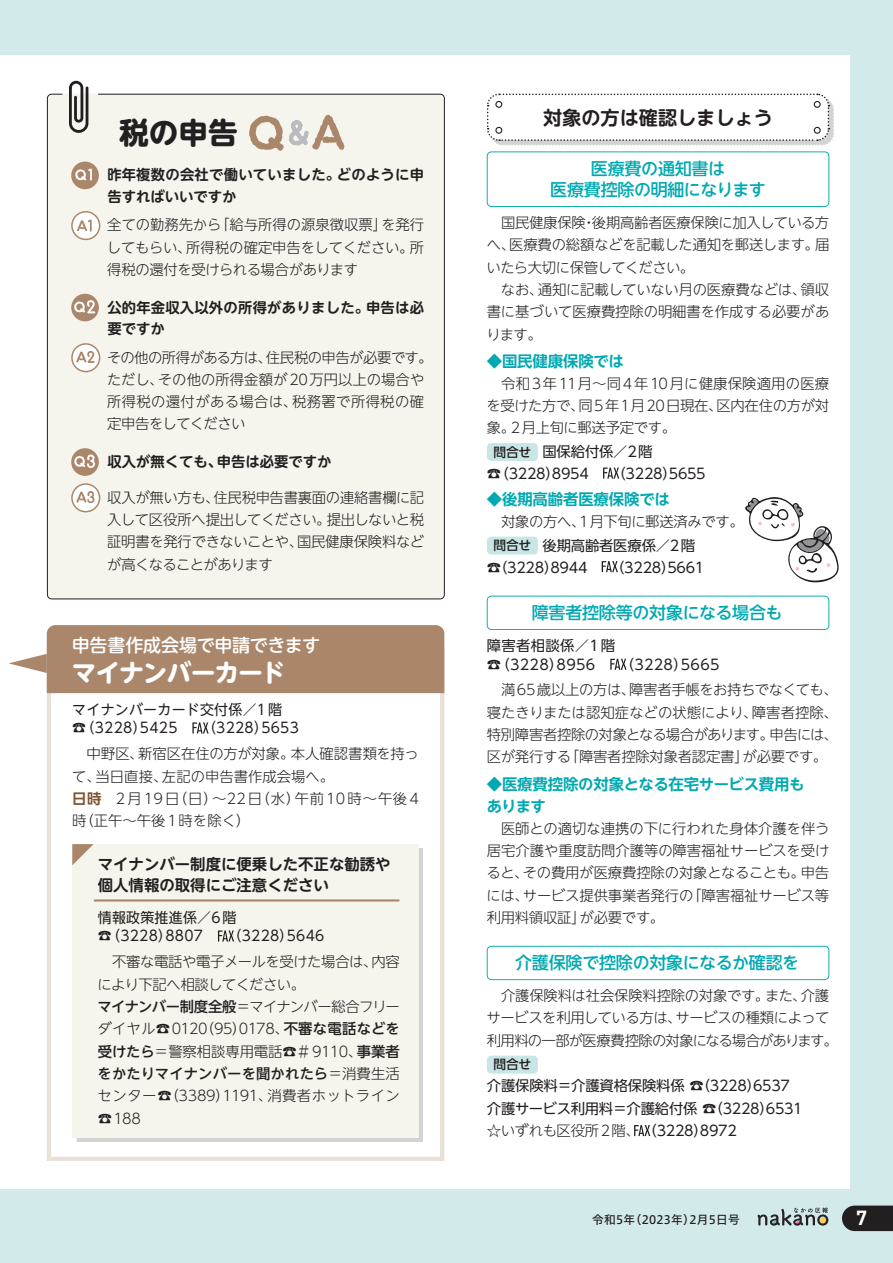
<style>
.page{position:relative;width:893px;height:1263px;background:#d3eaeb}
.page>*{position:absolute;margin:0;border:0;box-sizing:border-box;transform-origin:0 0}
._7-2{font:700 29.7px "UD Shin M Go Pr 6 N";color:#231f20}
.t1{font:700 24.45px "UD Shin M Go Pr 6 N";letter-spacing:-.03em;color:#fff}
.t2{font:700 20.25px "DIN";color:#fff}
.t3{font:700 19.2px "UD Shin M Go Pr 6 N De";color:#231f20}
.t4{font:500 18px "UD Shin M Go Pr 6 N";letter-spacing:-.015em;color:#fff}
.本文{font:500 16.95px "UD Shin Go NT Pr 6 N";letter-spacing:-.015em;color:#00a9b1}
._7-2-2{font:700 15.45px "UD Shin Go NT Pr 6 N De";letter-spacing:-.015em;color:#00a9b1}
.本文_13Q{font:700 15.45px "UD Shin M Go Pr 6 N De";color:#231f20}
._7-2-3{font:300 14.4px/22.4px "UD Shin Go NT Pr 6 N";letter-spacing:-.015em;color:#231f20;text-align:justify}
._7-2-4{font:14.4px "UD Shin Go NT Pr 6 N";letter-spacing:-.01em;color:#231f20}
._7-2-5{font:14.4px "UD Shin Go NT Pr 6 N";letter-spacing:.02em;color:#231f20}
._7-2-6{font:700 14.4px/21.3px "UD Shin M Go Pr 6 N De";letter-spacing:.01em;color:#231f20}
._7-2-7{font:300 14.4px/22.4px "UD Shin Go NT Pr 6 N";letter-spacing:.035em;color:#231f20}
.本文-2{font:500 12.75px "UD Shin Go NT Pr 6 N";letter-spacing:-.015em;color:#231f20}
.t5{font:11.7px "Hiragino UD Sans F Std W5";letter-spacing:.025em;color:#231f20}
.s1{font-weight:500}
.s2{font-family:"UD Shin Go NT Pr 6 N De";font-weight:700;color:#805532}
.s3{font-weight:400}
</style>
<div class="page">
<div style="left:0;top:55px;width:850px;height:1133px;background:#fff"></div>
<svg style="left:842px;top:1205px;width:51px;height:26px"></svg>
<svg style="left:758px;top:1207px;width:70px;height:18px"></svg>
<svg style="left:745px;top:497px;width:94px;height:86px"></svg>
<svg style="left:69px;top:81px;width:19px;height:13px"></svg>
<div style="left:47px;top:94px;width:398px;height:505px;background:#f5f4ed"></div>
<div style="left:487px;top:443px;width:51px;height:18px;background:#c9e6e7;border-radius:4px"></div>
<svg style="left:603px;top:468px;width:16px;height:11px"></svg>
<div style="left:487px;top:537px;width:51px;height:17px;background:#c9e6e7;border-radius:4px"></div>
<svg style="left:602px;top:561px;width:16px;height:11px"></svg>
<div style="left:487px;top:152px;width:342px;height:55px;border:1px solid #10aeb1;border-radius:4px"></div>
<div style="left:72px;top:212px;width:28px;height:27px;background:#fff;border-radius:50%"></div>
<div style="left:71px;top:211px;width:29px;height:29px;border:1px solid #aa876b;border-radius:50%"></div>
<svg style="left:77px;top:219px;width:15px;height:13px"></svg>
<div style="left:71px;top:162px;width:28px;height:27px;background:#aa876b;border-radius:50%"></div>
<svg style="left:75px;top:168px;width:17px;height:13px"></svg>
<svg style="left:72px;top:484px;width:28px;height:28px"></svg>
<div style="left:71px;top:483px;width:29px;height:29px;border:1px solid #aa876b;border-radius:50%"></div>
<svg style="left:76px;top:491px;width:19px;height:12px"></svg>
<div style="left:71px;top:448px;width:28px;height:28px;background:#aa876b;border-radius:50%"></div>
<svg style="left:74px;top:454px;width:21px;height:14px"></svg>
<svg style="left:249px;top:115px;width:95px;height:36px;background:#d7cbbe"></svg>
<div style="left:487px;top:1056px;width:51px;height:17px;background:#c9e6e7;border-radius:4px"></div>
<svg style="left:634px;top:1125px;width:16px;height:11px"></svg>
<div style="left:487px;top:946px;width:342px;height:34px;border:1px solid #10aeb1;border-radius:4px"></div>
<div style="left:487px;top:596px;width:342px;height:34px;border:1px solid #10aeb1;border-radius:4px"></div>
<svg style="left:610px;top:659px;width:17px;height:11px"></svg>
<div style="left:71px;top:294px;width:28px;height:27px;background:#aa876b;border-radius:50%"></div>
<svg style="left:74px;top:300px;width:21px;height:13px"></svg>
<svg style="left:72px;top:344px;width:28px;height:28px"></svg>
<div style="left:71px;top:343px;width:29px;height:29px;border:1px solid #aa876b;border-radius:50%"></div>
<svg style="left:76px;top:351px;width:19px;height:12px"></svg>
<div style="left:491px;top:98px;width:342px;height:47px;background:#d3d3d3"></div>
<svg style="left:487px;top:93px;width:343px;height:49px;background:#f7f7f7"></svg>
<div style="left:495px;top:101px;width:7px;height:7px;border:1px solid #231f20;border-radius:50%"></div>
<div style="left:495px;top:127px;width:7px;height:7px;border:1px solid #231f20;border-radius:50%"></div>
<div style="left:814px;top:101px;width:7px;height:7px;border:1px solid #231f20;border-radius:50%"></div>
<div style="left:814px;top:127px;width:7px;height:7px;border:1px solid #231f20;border-radius:50%"></div>
<div style="left:47px;top:646px;width:397px;height:515px;border:4px solid #e9e1d8"></div>
<svg style="left:9px;top:625px;width:435px;height:68px;background:#b09076"></svg>
<svg style="left:192px;top:722px;width:17px;height:11px"></svg>
<div style="left:76px;top:848px;width:347px;height:294px;background:#231f20;opacity:.2"></div>
<div style="left:72px;top:844px;width:347px;height:293px;background:#f5f4ed"></div>
<svg style="left:72px;top:844px;width:22px;height:21px"></svg>
<svg style="left:218px;top:930px;width:16px;height:11px"></svg>
<hr style="left:95px;top:899px;width:304px;height:2px;background:#aa876b">
<p class="_7-2" style="left:119px;top:107px;width:120px">税の申告</p>
<p class="_7-2-6" style="left:107px;top:163px;width:318px">昨年複数の会社で働いていました。どのように申告すればいいですか</p>
<p class="_7-2-3" style="left:107px;top:213px;width:319px">全ての勤務先から「給与所得の源泉徴収票」を発行してもらい、所得税の確定申告をしてください。所得税の還付を受けられる場合があります</p>
<p class="_7-2-6" style="left:107px;top:295px;width:318px">公的年金収入以外の所得がありました。申告は必要ですか</p>
<p class="_7-2-3" style="left:107px;top:345px;width:327px;text-align:left">その他の所得がある方は、住民税の申告が必要です。ただし、その他の所得金額が20万円以上の場合や所得税の還付がある場合は、税務署で所得税の確定申告をしてください</p>
<p class="_7-2-6" style="left:107px;top:450px;width:226px">収入が無くても、申告は必要ですか</p>
<p class="_7-2-3" style="left:107px;top:485px;width:319px">収入が無い方も、住民税申告書裏面の連絡書欄に記入して区役所へ提出してください。提出しないと税証明書を発行できないことや、国民健康保険料などが高くなることがあります</p>
<p class="t4" style="left:72px;top:630px;width:250px">申告書作成会場で申請できます</p>
<p class="t1" style="left:72px;top:651px;width:215px">マイナンバーカード</p>
<p class="_7-2-5" style="left:72px;top:697px;width:225px">マイナンバーカード交付係／1階　</p>
<p class="_7-2-5" style="left:72px;top:716px;width:107px"><span class="s1">☎</span>（3228）5425</p>
<p class="_7-2-5" style="left:202px;top:716px;width:98px">（3228）5653</p>
<p class="_7-2-3" style="left:72px;top:742px;width:348px;text-indent:14px">中野区、新宿区在住の方が対象。本人確認書類を持って、当日直接、左記の申告書作成会場へ。</p>
<p class="_7-2-7" style="left:72px;top:787px;width:348px"><span class="s2">日時</span>　2月19日（日）～22日（水）午前10時～午後4時（正午～午後1時を除く）</p>
<p class="本文_13Q" style="left:98px;top:851px;width:294px">マイナンバー制度に便乗した不正な勧誘や</p>
<p class="本文_13Q" style="left:98px;top:871px;width:233px">個人情報の取得にご注意ください</p>
<p class="_7-2-5" style="left:98px;top:905px;width:140px">情報政策推進係／6階</p>
<p class="_7-2-5" style="left:98px;top:924px;width:107px"><span class="s1">☎</span>（3228）8807</p>
<p class="_7-2-5" style="left:228px;top:924px;width:98px">（3228）5646</p>
<p class="_7-2-3" style="left:97px;top:950px;width:304px;text-indent:15px">不審な電話や電子メールを受けた場合は、内容により下記へ相談してください。</p>
<p class="_7-2-3" style="left:98px;top:995px;width:304px"><span class="s1">マイナンバー制度全般</span>＝マイナンバー総合フリーダイヤル☎︎0120（95）0178、<span class="s1">不審な電話などを受けたら</span>＝警察相談専用電話☎︎＃9110、<span class="s1">事業者をかたりマイナンバーを聞かれたら</span>＝消費生活センター☎︎（3389）1191、消費者ホットライン☎︎188</p>
<p class="t3" style="left:543px;top:101px;width:231px">対象の方は確認しましょう</p>
<p class="本文" style="left:591px;top:155px;width:136px">医療費の通知書は</p>
<p class="本文" style="left:550px;top:176px;width:217px">医療費控除の明細になります</p>
<p class="_7-2-3" style="left:486px;top:211px;width:344px;text-indent:14px">国民健康保険・後期高齢者医療保険に加入している方へ、医療費の総額などを記載した通知を郵送します。届いたら大切に保管してください。</p>
<p class="_7-2-3" style="left:486px;top:278px;width:345px;text-indent:15px">なお、通知に記載していない月の医療費などは、領収書に基づいて医療費控除の明細書を作成する必要があります。</p>
<p class="_7-2-2" style="left:487px;top:349px;width:139px">◆国民健康保険では</p>
<p class="_7-2-3" style="left:487px;top:371px;width:344px;text-indent:15px">令和3年11月～同4年10月に健康保険適用の医療を受けた方で、同5年1月20日現在、区内在住の方が対象。2月上旬に郵送予定です。</p>
<p class="本文-2" style="left:493px;top:442px;width:39px">問合せ</p>
<p class="_7-2-4" style="left:542px;top:440px;width:112px">国保給付係／2階</p>
<p class="_7-2-4" style="left:487px;top:462px;width:221px">☎（3228）8954　（3228）5655</p>
<p class="_7-2-2" style="left:487px;top:487px;width:184px">◆後期高齢者医療保険では</p>
<p class="_7-2-3" style="left:501px;top:510px;width:244px">対象の方へ、1月下旬に郵送済みです。</p>
<p class="本文-2" style="left:493px;top:535px;width:39px">問合せ</p>
<p class="_7-2-4" style="left:543px;top:534px;width:154px">後期高齢者医療係／2階</p>
<p class="_7-2-4" style="left:487px;top:556px;width:219px">☎（3228）8944　（3228）5661</p>
<p class="本文" style="left:532px;top:599px;width:252px">障害者控除等の対象になる場合も</p>
<p class="_7-2-5" style="left:487px;top:634px;width:130px">障害者相談係／1階</p>
<p class="_7-2-5" style="left:487px;top:653px;width:110px">☎（3228）8956</p>
<p class="_7-2-5" style="left:620px;top:653px;width:101px">（3228）5665</p>
<p class="_7-2-3" style="left:487px;top:678px;width:353px;text-indent:14px">満65歳以上の方は、障害者手帳をお持ちでなくても、寝たきりまたは認知症などの状態により、障害者控除、特別障害者控除の対象となる場合があります。申告には、区が発行する「障害者控除対象者認定書」が必要です。</p>
<p class="_7-2-2" style="left:487px;top:771px;width:319px">◆医療費控除の対象となる在宅サービス費用も</p>
<p class="_7-2-2" style="left:487px;top:794px;width:61px">あります</p>
<p class="_7-2-3" style="left:486px;top:816px;width:345px;text-indent:14px">医師との適切な連携の下に行われた身体介護を伴う居宅介護や重度訪問介護等の障害福祉サービスを受けると、その費用が医療費控除の対象となることも。申告には、サービス提供事業者発行の「障害福祉サービス等利用料領収証」が必要です。</p>
<p class="本文" style="left:515px;top:949px;width:286px">介護保険で控除の対象になるか確認を</p>
<p class="_7-2-3" style="left:487px;top:984px;width:353px;text-align:center">介護保険料は社会保険料控除の対象です。また、介護<br>サービスを利用している方は、サービスの種類によって利用料の一部が医療費控除の対象になる場合があります。</p>
<p class="本文-2" style="left:493px;top:1054px;width:39px">問合せ</p>
<p class="_7-2-4" style="left:487px;top:1074px;width:305px">介護保険料＝介護資格保険料係 ☎（3228）6537</p>
<p class="_7-2-4" style="left:487px;top:1096px;width:317px">介護サービス利用料＝介護給付係 ☎（3228）6531</p>
<p class="_7-2-3" style="left:487px;top:1119px;width:252px">☆いずれも区役所2階、<span class="s3">（3228）8972</span></p>
<p class="t5" style="left:592px;top:1211px;width:149px">令和5年（2023年）2月5日号</p>
<h3 class="t2" style="left:856px;top:1205px;width:12px">7</h3>
</div>
